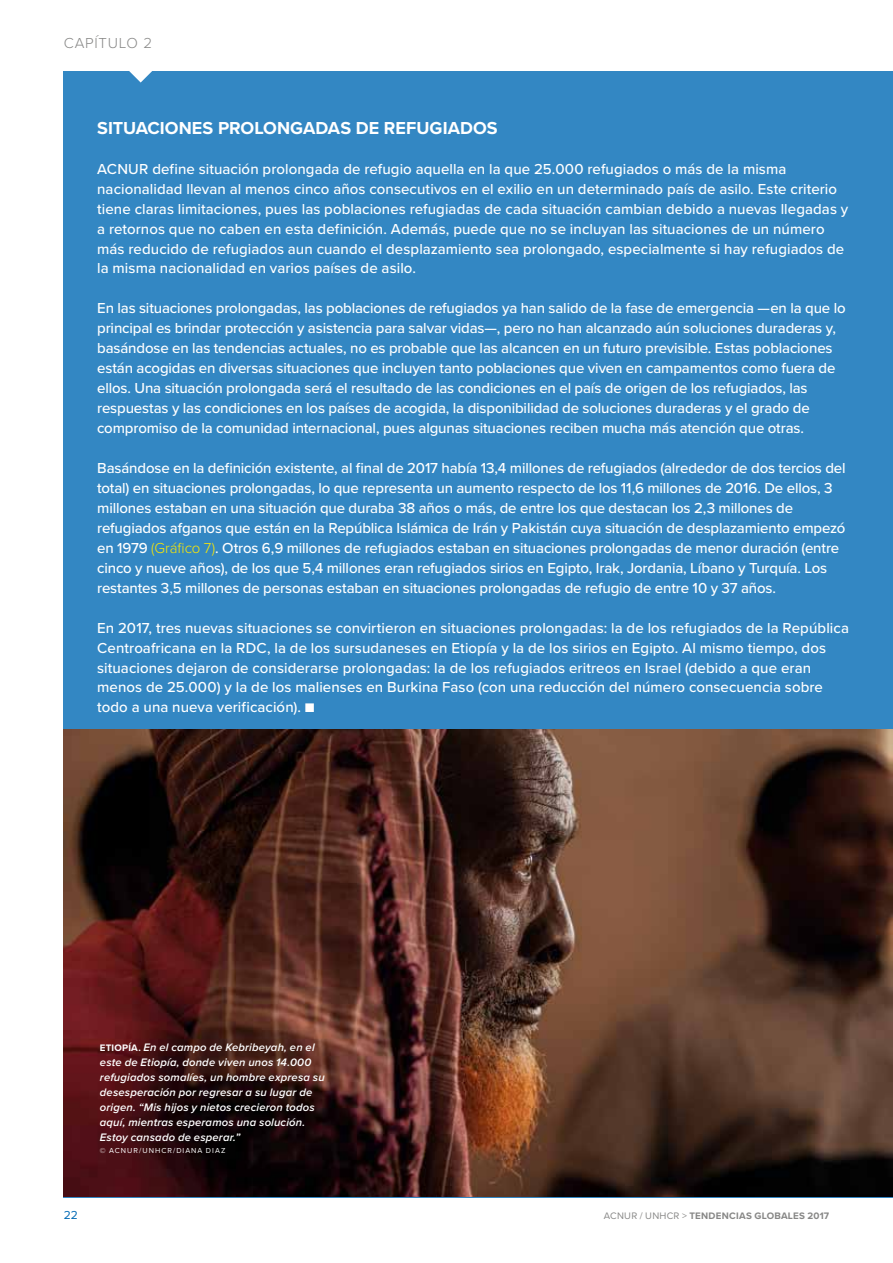
<style>
.page{position:relative;width:893px;height:1263px;background:#fff}
.page>*{position:absolute;margin:0;border:0;box-sizing:border-box;transform-origin:0 0}
.t1{font:700 18px "Proxima Nova";color:#fff}
.t2{font:500 15px/20px "Proxima Nova";letter-spacing:-.01em;color:#fff}
.t3{font:300 15px "Proxima Nova";letter-spacing:.05em;color:#878786}
.t4{font:12px "Proxima Nova";color:#0069b4}
.t5{font:italic 600 11.25px/15px "Proxima Nova";letter-spacing:.015em;color:#fff}
.t6{font:700 9.75px "Proxima Nova";letter-spacing:.025em;color:#878786}
.t7{font:7.5px "Proxima Nova";letter-spacing:.135em;color:#fff}
.s1{font-weight:300;color:#ffe900}
.s2{font-weight:400}
.s3{font-weight:700;font-style:normal;font-size:9.75px}
</style>
<div class="page">
<div style="left:64px;top:71px;width:829px;height:1126px;background:#3387c3"></div>
<img style="left:64px;top:729px;width:829px;height:468px">
<svg style="left:129px;top:71px;width:23px;height:12px"></svg>
<p class="t3" style="left:64px;top:34px;width:90px">CAPÍTULO 2</p>
<p class="t1" style="left:97px;top:117px;width:402px">SITUACIONES PROLONGADAS DE REFUGIADOS</p>
<p class="t2" style="left:97px;top:159px;width:753px">ACNUR define situación prolongada de refugio aquella en la que 25.000 refugiados o más de la misma nacionalidad llevan al menos cinco años consecutivos en el exilio en un determinado país de asilo. Este criterio tiene claras limitaciones, pues las poblaciones refugiadas de cada situación cambian debido a nuevas llegadas y a retornos que no caben en esta definición. Además, puede que no se incluyan las situaciones de un número más reducido de refugiados aun cuando el desplazamiento sea prolongado, especialmente si hay refugiados de la misma nacionalidad en varios países de asilo.</p>
<p class="t2" style="left:97px;top:299px;width:750px">En las situaciones prolongadas, las poblaciones de refugiados ya han salido de la fase de emergencia —en la que lo principal es brindar protección y asistencia para salvar vidas—, pero no han alcanzado aún soluciones duraderas y, basándose en las tendencias actuales, no es probable que las alcancen en un futuro previsible. Estas poblaciones están acogidas en diversas situaciones que incluyen tanto poblaciones que viven en campamentos como fuera de ellos. Una situación prolongada será el resultado de las condiciones en el país de origen de los refugiados, las respuestas y las condiciones en los países de acogida, la disponibilidad de soluciones duraderas y el grado de compromiso de la comunidad internacional, pues algunas situaciones reciben mucha más atención que otras.</p>
<p class="t2" style="left:97px;top:458px;width:750px">Basándose en la definición existente, al final de 2017 había 13,4 millones de refugiados (alrededor de dos tercios del total) en situaciones prolongadas, lo que representa un aumento respecto de los 11,6 millones de 2016. De ellos, 3 millones estaban en una situación que duraba 38 años o más, de entre los que destacan los 2,3 millones de refugiados afganos que están en la República Islámica de Irán y Pakistán cuya situación de desplazamiento empezó en 1979 <span class="s1">(Gráfico 7)</span>. Otros 6,9 millones de refugiados estaban en situaciones prolongadas de menor duración (entre cinco y nueve años), de los que 5,4 millones eran refugiados sirios en Egipto, Irak, Jordania, Líbano y Turquía. Los restantes 3,5 millones de personas estaban en situaciones prolongadas de refugio de entre 10 y 37 años.</p>
<p class="t2" style="left:97px;top:618px;width:753px">En 2017, tres nuevas situaciones se convirtieron en situaciones prolongadas: la de los refugiados de la República Centroafricana en la RDC, la de los sursudaneses en Etiopía y la de los sirios en Egipto. Al mismo tiempo, dos situaciones dejaron de considerarse prolongadas: la de los refugiados eritreos en Israel (debido a que eran menos de 25.000) y la de los malienses en Burkina Faso (con una reducción del número consecuencia sobre todo a una nueva verificación). <span class="s2">■</span></p>
<p class="t5" style="left:100px;top:1040px;width:226px"><span class="s3">ETIOPÍA.</span> En el campo de Kebribeyah, en el este de Etiopía, donde viven unos 14.000 refugiados somalíes, un hombre expresa su desesperación por regresar a su lugar de origen. “Mis hijos y nietos crecieron todos aquí, mientras esperamos una solución.<br>Estoy cansado de esperar.”</p>
<p class="t7" style="left:100px;top:1146px;width:127px">© ACNUR/UNHCR/DIANA DIAZ</p>
<p class="t4" style="left:64px;top:1208px;width:16px">22</p>
<p class="t6" style="left:604px;top:1210px;width:227px"><span class="s2">ACNUR / UNHCR &gt;</span> TENDENCIAS GLOBALES 2017</p>
</div>
